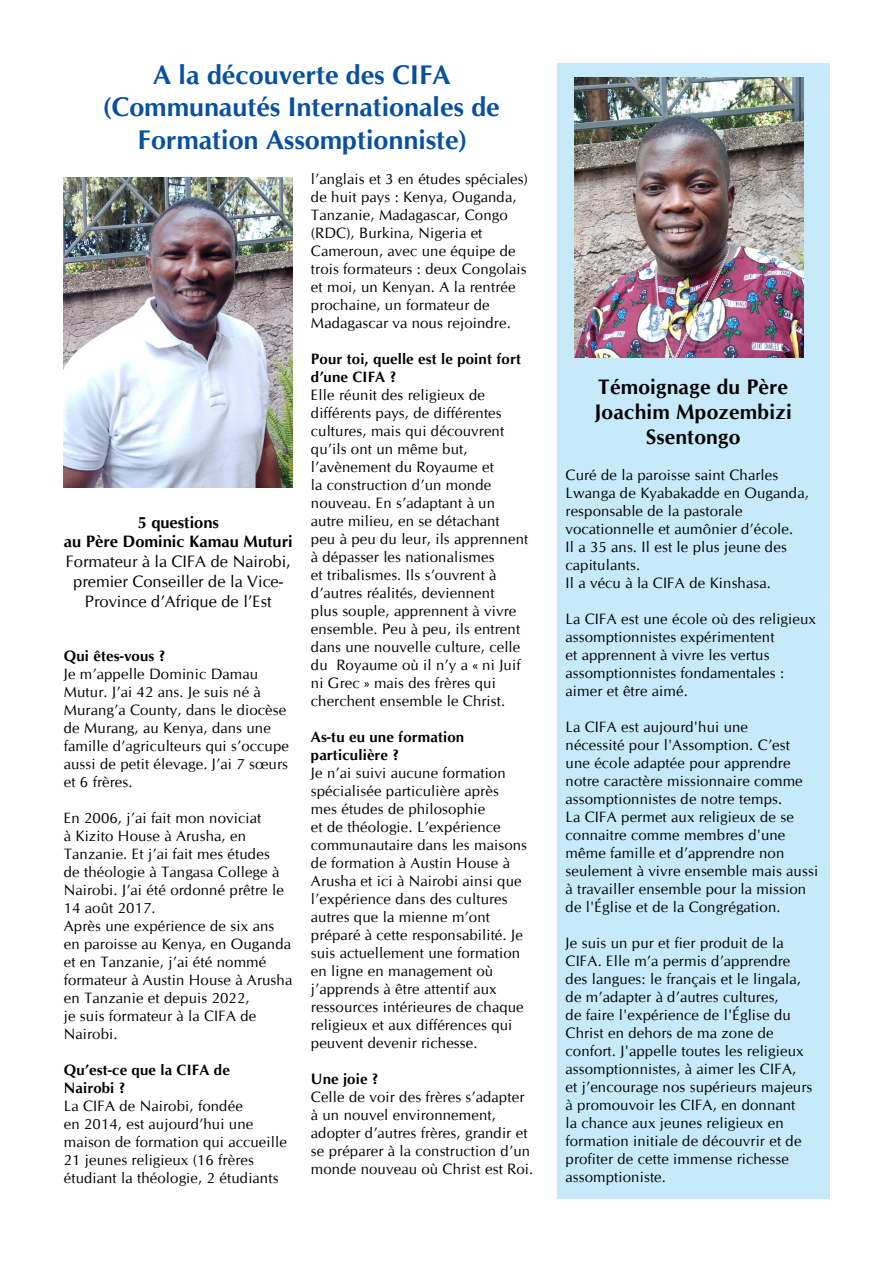
<style>
.page{position:relative;width:893px;height:1263px;background:#fff}
.page>*{position:absolute;margin:0;border:0;box-sizing:border-box;transform-origin:0 0}
._1_titolo_articolo{font:700 27px/32.4px "CG Omega";color:#09509d;text-align:center}
.Normale{font:700 21px/25.2px "CG Omega";letter-spacing:.01em;color:#000;text-align:center}
.Normale-2{font:16.5px/19.8px "CG Omega";color:#000;text-align:center}
.Normale-3{font:700 16.5px "CG Omega";color:#000}
.Normale-4{font:15px/18px "CG Omega";letter-spacing:.01em;color:#000}
.Normale-5{font:700 15px/18px "CG Omega";letter-spacing:.01em;color:#000}
</style>
<div class="page">
<div style="left:557px;top:64px;width:272px;height:1135px;background:#c6eafa"></div>
<img style="left:64px;top:178px;width:229px;height:309px">
<img style="left:574px;top:78px;width:229px;height:279px">
<p class="_1_titolo_articolo" style="left:104px;top:58px;width:397px">A la découverte des CIFA (Communautés Internationales de<br>Formation Assomptionniste)</p>
<p class="Normale-3" style="left:138px;top:512px;width:83px">5 questions</p>
<p class="Normale-3" style="left:64px;top:532px;width:230px">au Père Dominic Kamau Muturi</p>
<p class="Normale-2" style="left:66px;top:552px;width:227px">Formateur à la CIFA de Nairobi, premier Conseiller de la Vice-<br>Province d’Afrique de l’Est</p>
<p class="Normale-5" style="left:64px;top:646px;width:103px">Qui êtes-vous ?</p>
<p class="Normale-4" style="left:64px;top:665px;width:227px">Je m’appelle Dominic Damau<br>Mutur. J’ai 42 ans. Je suis né à<br>Murang’a County, dans le diocèse de Murang, au Kenya, dans une famille d’agriculteurs qui s’occupe aussi de petit élevage. J’ai 7 sœurs et 6 frères.</p>
<p class="Normale-4" style="left:64px;top:809px;width:222px">En 2006, j’ai fait mon noviciat<br>à Kizito House à Arusha, en<br>Tanzanie. Et j’ai fait mes études de théologie à Tangasa College à<br>Nairobi. J’ai été ordonné prêtre le<br>14 août 2017.</p>
<p class="Normale-4" style="left:64px;top:917px;width:230px">Après une expérience de six ans en paroisse au Kenya, en Ouganda et en Tanzanie, j’ai été nommé formateur à Austin House à Arusha en Tanzanie et depuis 2022,<br>je suis formateur à la CIFA de<br>Nairobi.</p>
<p class="Normale-5" style="left:64px;top:1060px;width:168px">Qu’est-ce que la CIFA de<br>Nairobi ?</p>
<p class="Normale-4" style="left:64px;top:1097px;width:225px">La CIFA de Nairobi, fondée<br>en 2014, est aujourd’hui une maison de formation qui accueille<br>21 jeunes religieux (16 frères étudiant la théologie, 2 étudiants</p>
<p class="Normale-4" style="left:311px;top:170px;width:219px">l’anglais et 3 en études spéciales) de huit pays : Kenya, Ouganda,<br>Tanzanie, Madagascar, Congo (RDC), Burkina, Nigeria et<br>Cameroun, avec une équipe de trois formateurs : deux Congolais et moi, un Kenyan. A la rentrée prochaine, un formateur de<br>Madagascar va nous rejoindre.</p>
<p class="Normale-5" style="left:311px;top:349px;width:212px">Pour toi, quelle est le point fort d’une CIFA ?</p>
<p class="Normale-4" style="left:311px;top:386px;width:219px">Elle réunit des religieux de différents pays, de différentes cultures, mais qui découvrent qu’ils ont un même but, l’avènement du Royaume et<br>la construction d’un monde nouveau. En s’adaptant à un autre milieu, en se détachant<br>peu à peu du leur, ils apprennent à dépasser les nationalismes<br>et tribalismes. Ils s’ouvrent à d’autres réalités, deviennent<br>plus souple, apprennent à vivre ensemble. Peu à peu, ils entrent dans une nouvelle culture, celle du Royaume où il n’y a « ni Juif ni Grec » mais des frères qui cherchent ensemble le Christ.</p>
<p class="Normale-5" style="left:311px;top:727px;width:155px">As-tu eu une formation particulière ?</p>
<p class="Normale-4" style="left:311px;top:764px;width:218px">Je n’ai suivi aucune formation spécialisée particulière après mes études de philosophie<br>et de théologie. L’expérience communautaire dans les maisons de formation à Austin House à<br>Arusha et ici à Nairobi ainsi que l’expérience dans des cultures autres que la mienne m’ont préparé à cette responsabilité. Je suis actuellement une formation en ligne en management où j’apprends à être attentif aux ressources intérieures de chaque religieux et aux différences qui peuvent devenir richesse.</p>
<p class="Normale-5" style="left:311px;top:1069px;width:69px">Une joie ?</p>
<p class="Normale-4" style="left:311px;top:1088px;width:224px">Celle de voir des frères s’adapter à un nouvel environnement, adopter d’autres frères, grandir et se préparer à la construction d’un monde nouveau où Christ est Roi.</p>
<p class="Normale" style="left:594px;top:374px;width:199px">Témoignage du Père<br>Joachim Mpozembizi<br>Ssentongo</p>
<p class="Normale-4" style="left:566px;top:466px;width:245px">Curé de la paroisse saint Charles<br>Lwanga de Kyabakadde en Ouganda, responsable de la pastorale vocationnelle et aumônier d’école.<br>Il a 35 ans. Il est le plus jeune des capitulants.</p>
<p class="Normale-4" style="left:566px;top:574px;width:207px">Il a vécu à la CIFA de Kinshasa.</p>
<p class="Normale-4" style="left:566px;top:610px;width:252px">La CIFA est une école où des religieux assomptionnistes expérimentent<br>et apprennent à vivre les vertus assomptionnistes fondamentales : aimer et être aimé.</p>
<p class="Normale-4" style="left:566px;top:718px;width:254px">La CIFA est aujourd'hui une<br>nécessité pour l'Assomption. C’est<br>une école adaptée pour apprendre notre caractère missionnaire comme assomptionnistes de notre temps.<br>La CIFA permet aux religieux de se connaitre comme membres d'une même famille et d’apprendre non seulement à vivre ensemble mais aussi à travailler ensemble pour la mission de l'Église et de la Congrégation.</p>
<p class="Normale-4" style="left:566px;top:934px;width:248px">Je suis un pur et fier produit de la CIFA. Elle m’a permis d’apprendre des langues: le français et le lingala, de m’adapter à d’autres cultures,<br>de faire l'expérience de l'Église du Christ en dehors de ma zone de confort. J'appelle toutes les religieux assomptionnistes, à aimer les CIFA,<br>et j’encourage nos supérieurs majeurs à promouvoir les CIFA, en donnant<br>la chance aux jeunes religieux en formation initiale de découvrir et de profiter de cette immense richesse assomptioniste.</p>
</div>
